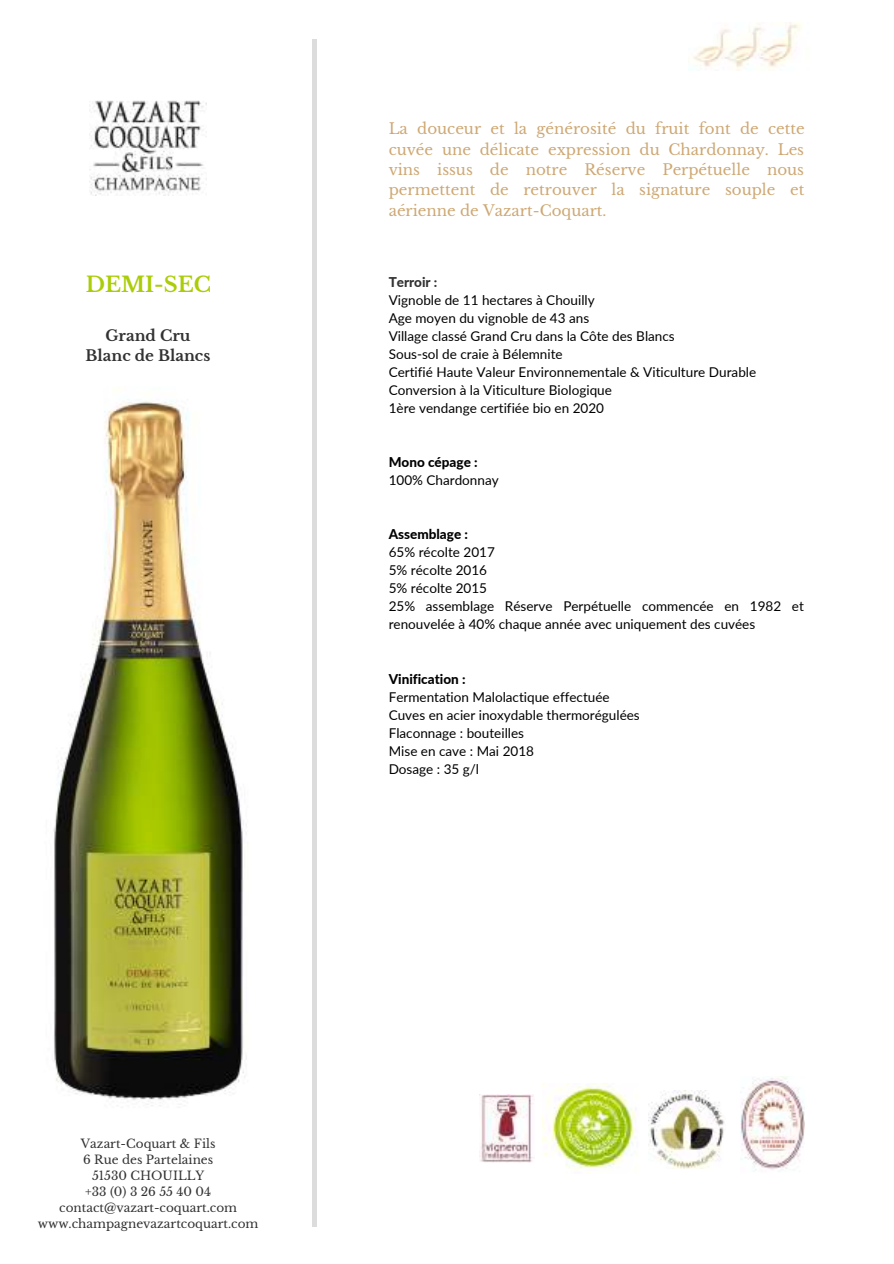
<style>
.page{position:relative;width:894px;height:1264px;background:#fff}
.page>*{position:absolute;margin:0;border:0;box-sizing:border-box;transform-origin:0 0}
.t1{font:700 21px "Libre Baskerville";color:#aacd07}
.t2{font:15px/20.2px "Libre Baskerville";color:#cea874;text-align:justify}
.t3{font:700 15px/20.2px "Libre Baskerville";color:#323232;text-align:center}
.t4{font:13.5px/18px "Lato";color:#000}
.t5{font:800 13.5px "Lato";color:#000}
.t6{font:800 13.5px "Lato";color:#323232}
.t7{font:12px/16px "Libre Baskerville";color:#323232;text-align:center}
</style>
<div class="page">
<div style="left:312px;top:39px;width:5px;height:1187px;background:#dcdcdc"></div>
<img style="left:542px;top:1083px;width:96px;height:90px">
<img style="left:740px;top:1076px;width:64px;height:94px">
<img style="left:648px;top:1090px;width:77px;height:78px">
<img style="left:479px;top:1094px;width:55px;height:68px">
<img style="left:89px;top:100px;width:117px;height:95px">
<img style="left:53px;top:389px;width:194px;height:717px">
<img style="left:693px;top:22px;width:108px;height:49px">
<h1 class="t1" style="left:86px;top:271px;width:127px">DEMI-SEC</h1>
<p class="t3" style="left:85px;top:325px;width:126px">Grand Cru<br>Blanc de Blancs</p>
<p class="t2" style="left:388px;top:119px;width:417px">La douceur et la générosité du fruit font de cette cuvée une délicate expression du Chardonnay. Les vins issus de notre Réserve Perpétuelle nous permettent de retrouver la signature souple et aérienne de Vazart-Coquart.</p>
<p class="t6" style="left:388px;top:274px;width:50px">Terroir :</p>
<p class="t4" style="left:388px;top:291px;width:369px">Vignoble de 11 hectares à Chouilly<br>Age moyen du vignoble de 43 ans<br>Village classé Grand Cru dans la Côte des Blancs<br>Sous-sol de craie à Bélemnite<br>Certifié Haute Valeur Environnementale &amp; Viticulture Durable Conversion à la Viticulture Biologique<br>1ère vendange certifiée bio en 2020</p>
<p class="t5" style="left:388px;top:454px;width:90px">Mono cépage :</p>
<p class="t4" style="left:388px;top:471px;width:111px">100% Chardonnay</p>
<p class="t5" style="left:388px;top:526px;width:81px">Assemblage :</p>
<p class="t4" style="left:388px;top:543px;width:416px">65% récolte 2017<br>5% récolte 2016<br>5% récolte 2015<br>25% assemblage Réserve Perpétuelle commencée en 1982 et renouvelée à 40% chaque année avec uniquement des cuvées</p>
<p class="t5" style="left:388px;top:670px;width:78px">Vinification :</p>
<p class="t4" style="left:388px;top:687px;width:252px">Fermentation Malolactique effectuée<br>Cuves en acier inoxydable thermorégulées<br>Flaconnage : bouteilles<br>Mise en cave : Mai 2018<br>Dosage : 35 g/l</p>
<p class="t7" style="left:38px;top:1135px;width:222px">Vazart-Coquart &amp; Fils<br>6 Rue des Partelaines<br>51530 CHOUILLY<br>+33 (0) 3 26 55 40 04 contact@vazart-coquart.com www.champagnevazartcoquart.com</p>
</div>
